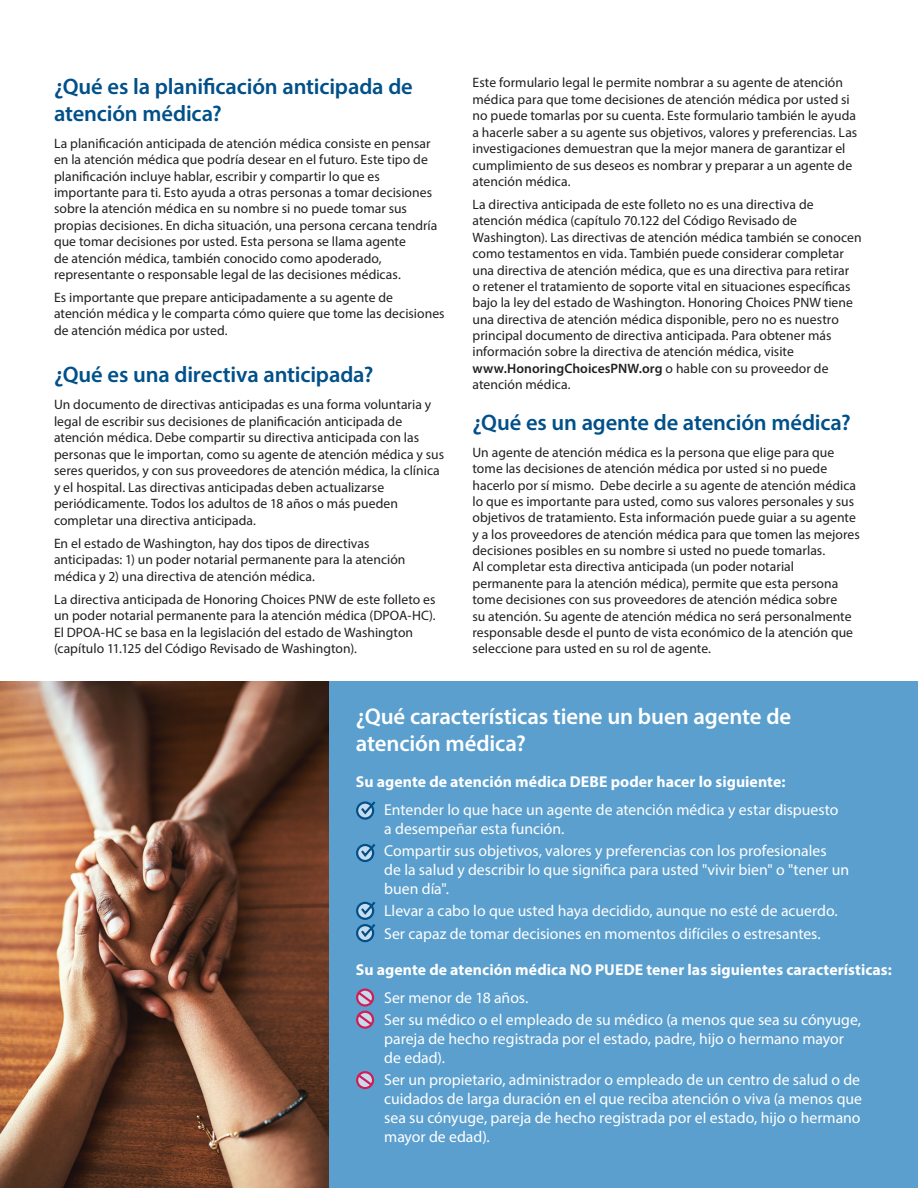
<style>
.page{position:relative;width:918px;height:1188px;background:#fff}
.page>*{position:absolute;margin:0;border:0;box-sizing:border-box;transform-origin:0 0}
.t1{font:600 22.8px/27.3px "Myriad Pro";letter-spacing:-.005em;color:#fff}
.t2{font:600 22.5px/27px "Myriad Pro";letter-spacing:-.005em;color:#015089}
.t3{font:15.75px/18.9px "Myriad Pro";color:#fff}
.t4{font:700 15.75px "Myriad Pro";letter-spacing:.005em;color:#fff}
.t5{font:13.65px/16.4px "Myriad Pro";letter-spacing:.005em;color:#231f20}
.s1{font-weight:600}
</style>
<div class="page">
<div style="left:314px;top:682px;width:604px;height:506px;background:#5a9fce"></div>
<svg style="left:357px;top:803px;width:16px;height:16px"></svg>
<div style="left:356px;top:801px;width:18px;height:19px;border:2px solid #015089;border-radius:50%"></div>
<svg style="left:359px;top:801px;width:17px;height:15px"></svg>
<div style="left:356px;top:844px;width:18px;height:18px;border:2px solid #015089;border-radius:50%"></div>
<svg style="left:359px;top:844px;width:17px;height:15px"></svg>
<div style="left:356px;top:902px;width:18px;height:18px;border:2px solid #015089;border-radius:50%"></div>
<div style="left:356px;top:924px;width:18px;height:18px;border:2px solid #015089;border-radius:50%"></div>
<svg style="left:359px;top:901px;width:17px;height:38px"></svg>
<div style="left:356px;top:989px;width:18px;height:18px;border:2px solid #d01e57;border-radius:50%"></div>
<svg style="left:356px;top:989px;width:18px;height:16px"></svg>
<div style="left:356px;top:1011px;width:18px;height:18px;border:2px solid #d01e57;border-radius:50%"></div>
<svg style="left:356px;top:1011px;width:18px;height:16px"></svg>
<div style="left:356px;top:1071px;width:18px;height:18px;border:2px solid #d01e57;border-radius:50%"></div>
<svg style="left:356px;top:1072px;width:18px;height:16px"></svg>
<img style="left:0;top:682px;width:328px;height:506px">
<p class="t2" style="left:54px;top:72px;width:360px">¿Qué es la planificación anticipada de atención médica?</p>
<p class="t5" style="left:54px;top:135px;width:385px">La planificación anticipada de atención médica consiste en pensar en la atención médica que podría desear en el futuro. Este tipo de planificación incluye hablar, escribir y compartir lo que es importante para ti. Esto ayuda a otras personas a tomar decisiones sobre la atención médica en su nombre si no puede tomar sus propias decisiones. En dicha situación, una persona cercana tendría que tomar decisiones por usted. Esta persona se llama agente<br>de atención médica, también conocido como apoderado, representante o responsable legal de las decisiones médicas.</p>
<p class="t5" style="left:54px;top:289px;width:392px">Es importante que prepare anticipadamente a su agente de atención médica y le comparta cómo quiere que tome las decisiones de atención médica por usted.</p>
<p class="t2" style="left:54px;top:360px;width:321px">¿Qué es una directiva anticipada?</p>
<p class="t5" style="left:54px;top:396px;width:392px">Un documento de directivas anticipadas es una forma voluntaria y legal de escribir sus decisiones de planificación anticipada de atención médica. Debe compartir su directiva anticipada con las personas que le importan, como su agente de atención médica y sus seres queridos, y con sus proveedores de atención médica, la clínica y el hospital. Las directivas anticipadas deben actualizarse periódicamente. Todos los adultos de 18 años o más pueden completar una directiva anticipada.</p>
<p class="t5" style="left:54px;top:535px;width:353px">En el estado de Washington, hay dos tipos de directivas anticipadas: 1) un poder notarial permanente para la atención médica y 2) una directiva de atención médica.</p>
<p class="t5" style="left:54px;top:591px;width:383px">La directiva anticipada de Honoring Choices PNW de este folleto es un poder notarial permanente para la atención médica (DPOA-HC).<br>El DPOA-HC se basa en la legislación del estado de Washington (capítulo 11.125 del Código Revisado de Washington).</p>
<p class="t5" style="left:472px;top:74px;width:386px">Este formulario legal le permite nombrar a su agente de atención médica para que tome decisiones de atención médica por usted si no puede tomarlas por su cuenta. Este formulario también le ayuda a hacerle saber a su agente sus objetivos, valores y preferencias. Las investigaciones demuestran que la mejor manera de garantizar el cumplimiento de sus deseos es nombrar y preparar a un agente de atención médica.</p>
<p class="t5" style="left:472px;top:196px;width:391px">La directiva anticipada de este folleto no es una directiva de atención médica (capítulo 70.122 del Código Revisado de Washington). Las directivas de atención médica también se conocen como testamentos en vida. También puede considerar completar una directiva de atención médica, que es una directiva para retirar<br>o retener el tratamiento de soporte vital en situaciones específicas bajo la ley del estado de Washington. Honoring Choices PNW tiene una directiva de atención médica disponible, pero no es nuestro principal documento de directiva anticipada. Para obtener más información sobre la directiva de atención médica, visite <span class="s1">www.HonoringChoicesPNW.org</span> o hable con su proveedor de atención médica.</p>
<p class="t2" style="left:472px;top:408px;width:380px">¿Qué es un agente de atención médica?</p>
<p class="t5" style="left:472px;top:444px;width:389px">Un agente de atención médica es la persona que elige para que tome las decisiones de atención médica por usted si no puede hacerlo por sí mismo. Debe decirle a su agente de atención médica lo que es importante para usted, como sus valores personales y sus objetivos de tratamiento. Esta información puede guiar a su agente y a los proveedores de atención médica para que tomen las mejores decisiones posibles en su nombre si usted no puede tomarlas.<br>Al completar esta directiva anticipada (un poder notarial permanente para la atención médica), permite que esta persona tome decisiones con sus proveedores de atención médica sobre<br>su atención. Su agente de atención médica no será personalmente responsable desde el punto de vista económico de la atención que seleccione para usted en su rol de agente.</p>
<p class="t1" style="left:356px;top:702px;width:437px">¿Qué características tiene un buen agente de atención médica?</p>
<p class="t4" style="left:356px;top:771px;width:431px">Su agente de atención médica DEBE poder hacer lo siguiente:</p>
<p class="t3" style="left:384px;top:800px;width:456px">Entender lo que hace un agente de atención médica y estar dispuesto a desempeñar esta función.</p>
<p class="t3" style="left:384px;top:841px;width:466px">Compartir sus objetivos, valores y preferencias con los profesionales<br>de la salud y describir lo que significa para usted "vivir bien" o "tener un buen día".</p>
<p class="t3" style="left:384px;top:901px;width:455px">Llevar a cabo lo que usted haya decidido, aunque no esté de acuerdo.</p>
<p class="t3" style="left:384px;top:924px;width:438px">Ser capaz de tomar decisiones en momentos difíciles o estresantes.</p>
<p class="t4" style="left:356px;top:959px;width:537px">Su agente de atención médica NO PUEDE tener las siguientes características:</p>
<p class="t3" style="left:384px;top:988px;width:146px">Ser menor de 18 años.</p>
<p class="t3" style="left:384px;top:1010px;width:478px">Ser su médico o el empleado de su médico (a menos que sea su cónyuge, pareja de hecho registrada por el estado, padre, hijo o hermano mayor de edad).</p>
<p class="t3" style="left:384px;top:1070px;width:479px">Ser un propietario, administrador o empleado de un centro de salud o de cuidados de larga duración en el que reciba atención o viva (a menos que sea su cónyuge, pareja de hecho registrada por el estado, hijo o hermano mayor de edad).</p>
</div>
